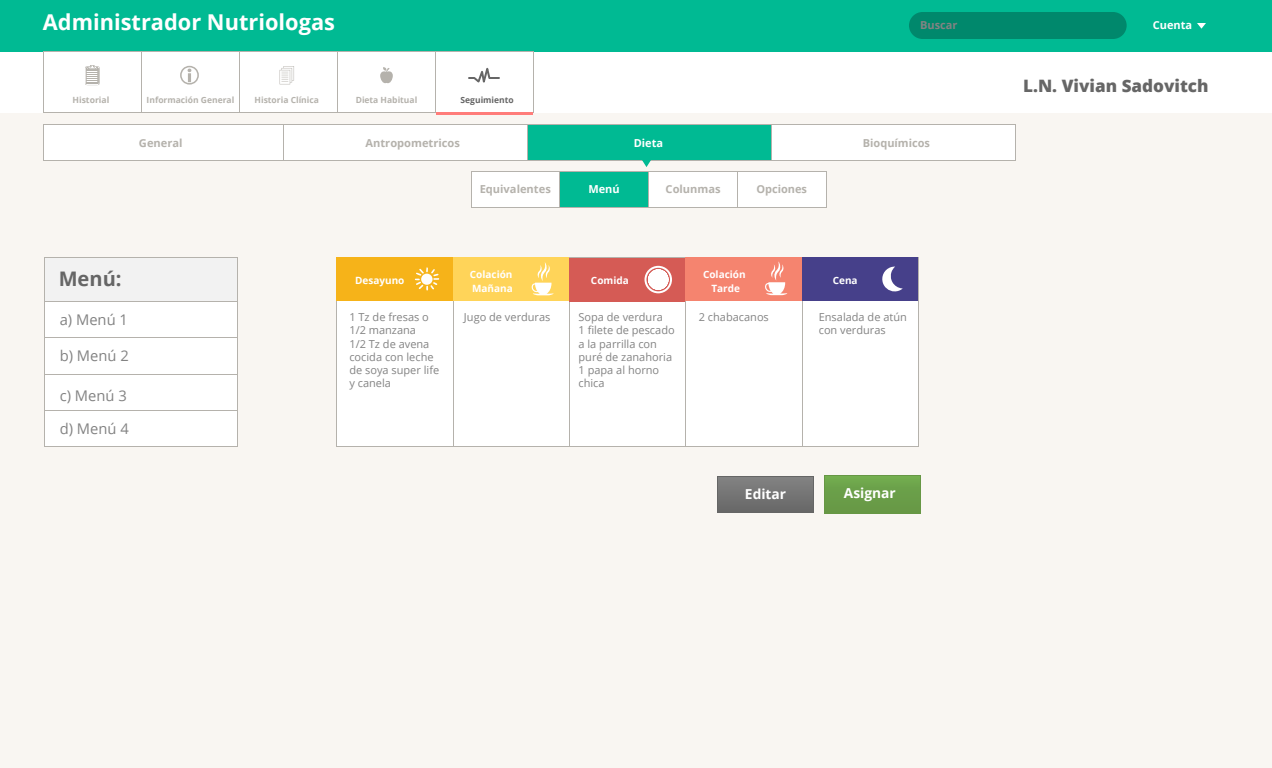
<style>
.page{position:relative;width:1272px;height:768px;background:#fff}
.page>*{position:absolute;margin:0;border:0;box-sizing:border-box;transform-origin:0 0}
.t1{font:700 21.8px "Open Sans";color:#fff}
.t2{font:700 20.1px "Open Sans";color:#666}
.t3{font:800 17.1px "Open Sans";color:#666}
.t4{font:14.7px "Open Sans";color:#838383}
.t5{font:700 13.8px "Open Sans";color:#fff}
.t6{font:11px/13.2px "Open Sans";color:#838383}
.t7{font:700 11px "Open Sans";color:#b5b2ac}
.t8{font:700 11px "Open Sans";color:#fff}
.t9{font:700 11px "Open Sans";color:#838383}
.t10{font:700 10px/14px "Open Sans";color:#fff}
.t11{font:700 8.5px "Open Sans";color:#b5b2ac}
.t12{font:700 8.5px "Open Sans";color:#666}
</style>
<div class="page">
<div style="left:0;top:113px;width:1272px;height:655px;background:#f9f6f2"></div>
<div style="left:44px;top:257px;width:194px;height:47px;background:#f2f2f2;border:1px solid #b5b2ac"></div>
<div style="left:44px;top:301px;width:194px;height:146px;background:#fff;border:1px solid #b5b2ac"></div>
<div style="left:0;top:0;width:1272px;height:52px;background:#00ba93"></div>
<svg style="left:1197px;top:23px;width:9px;height:6px"></svg>
<div style="left:43px;top:51px;width:99px;height:62px;border:1px solid #b5b2ac"></div>
<div style="left:141px;top:51px;width:99px;height:62px;border:1px solid #b5b2ac"></div>
<div style="left:239px;top:51px;width:99px;height:62px;border:1px solid #b5b2ac"></div>
<div style="left:337px;top:51px;width:99px;height:62px;border:1px solid #b5b2ac"></div>
<div style="left:435px;top:51px;width:99px;height:62px;border:1px solid #b5b2ac"></div>
<hr style="left:436px;top:112px;width:97px;height:3px;background:#ff7d7a">
<svg style="left:85px;top:65px;width:15px;height:20px"></svg>
<svg style="left:180px;top:66px;width:19px;height:19px"></svg>
<svg style="left:280px;top:66px;width:14px;height:18px"></svg>
<svg style="left:468px;top:67px;width:32px;height:16px"></svg>
<svg style="left:380px;top:67px;width:13px;height:17px"></svg>
<div style="left:909px;top:12px;width:218px;height:27px;background:#00886c;border-radius:14px"></div>
<hr style="left:44px;top:337px;width:193px;height:1px;background:#b5b2ac">
<hr style="left:44px;top:410px;width:193px;height:1px;background:#b5b2ac">
<hr style="left:44px;top:374px;width:193px;height:1px;background:#b5b2ac">
<div style="left:43px;top:124px;width:241px;height:37px;background:#fff;border:1px solid #b5b2ac"></div>
<div style="left:283px;top:124px;width:245px;height:37px;background:#fff;border:1px solid #b5b2ac"></div>
<div style="left:527px;top:124px;width:245px;height:37px;background:#00ba93;border:1px solid #b5b2ac"></div>
<div style="left:771px;top:124px;width:245px;height:37px;background:#fff;border:1px solid #b5b2ac"></div>
<div style="left:471px;top:171px;width:89px;height:37px;background:#fff;border:1px solid #b5b2ac"></div>
<div style="left:559px;top:171px;width:90px;height:37px;background:#00ba93;border:1px solid #b5b2ac"></div>
<div style="left:648px;top:171px;width:90px;height:37px;background:#fff;border:1px solid #b5b2ac"></div>
<div style="left:737px;top:171px;width:90px;height:37px;background:#fff;border:1px solid #b5b2ac"></div>
<svg style="left:642px;top:160px;width:9px;height:7px"></svg>
<div style="left:336px;top:257px;width:583px;height:190px;background:#fff;border:1px solid #b5b2ac"></div>
<hr style="left:337px;top:295px;width:582px;height:1px;background:#b5b2ac">
<hr style="left:802px;top:257px;width:1px;height:189px;background:#b5b2ac">
<hr style="left:685px;top:257px;width:1px;height:189px;background:#b5b2ac">
<hr style="left:569px;top:257px;width:1px;height:189px;background:#b5b2ac">
<hr style="left:453px;top:257px;width:1px;height:189px;background:#b5b2ac">
<div style="left:336px;top:258px;width:118px;height:43px;background:#f6b319"></div>
<div style="left:453px;top:258px;width:116px;height:43px;background:#ffd459"></div>
<div style="left:569px;top:258px;width:116px;height:44px;background:#d55b55"></div>
<div style="left:685px;top:257px;width:118px;height:44px;background:#f5846f"></div>
<div style="left:802px;top:258px;width:116px;height:44px;background:#46408a"></div>
<svg style="left:532px;top:262px;width:22px;height:33px"></svg>
<svg style="left:765px;top:261px;width:22px;height:34px"></svg>
<svg style="left:882px;top:267px;width:21px;height:24px"></svg>
<svg style="left:415px;top:267px;width:24px;height:23px"></svg>
<svg style="left:644px;top:265px;width:28px;height:29px"></svg>
<div style="left:649px;top:270px;width:19px;height:19px;background:#fff;border-radius:50%"></div>
<div style="left:718px;top:476px;width:96px;height:36px;background:linear-gradient(to right,#757575,#757575)"></div>
<div style="left:717px;top:476px;width:97px;height:37px;border:1px solid #666"></div>
<div style="left:824px;top:476px;width:96px;height:38px;background:linear-gradient(to right,#6ba049,#6ba049)"></div>
<div style="left:824px;top:475px;width:97px;height:39px;border:1px solid #679745"></div>
<h1 class="t1" style="left:43px;top:7px;width:294px">Administrador Nutriologas</h1>
<p class="t8" style="left:1153px;top:17px;width:41px">Cuenta</p>
<p class="t9" style="left:920px;top:17px;width:39px">Buscar</p>
<p class="t11" style="left:72px;top:94px;width:38px">Historial</p>
<p class="t11" style="left:147px;top:94px;width:89px">Información General</p>
<p class="t11" style="left:255px;top:94px;width:66px">Historia Clínica</p>
<p class="t11" style="left:356px;top:94px;width:63px">Dieta Habitual</p>
<p class="t12" style="left:461px;top:94px;width:55px">Seguimiento</p>
<p class="t7" style="left:139px;top:135px;width:45px">General</p>
<p class="t7" style="left:365px;top:135px;width:96px">Antropometricos</p>
<p class="t8" style="left:634px;top:135px;width:31px">Dieta</p>
<p class="t7" style="left:863px;top:135px;width:69px">Bioquímicos</p>
<p class="t7" style="left:480px;top:181px;width:73px">Equivalentes</p>
<p class="t8" style="left:588px;top:181px;width:33px">Menú</p>
<p class="t7" style="left:666px;top:181px;width:57px">Colunmas</p>
<p class="t7" style="left:756px;top:181px;width:52px">Opciones</p>
<h2 class="t2" style="left:59px;top:264px;width:64px">Menú:</h2>
<h3 class="t4" style="left:60px;top:310px;width:70px">a) Menú 1</h3>
<h3 class="t4" style="left:60px;top:345px;width:71px">b) Menú 2</h3>
<h3 class="t4" style="left:60px;top:386px;width:69px">c) Menú 3</h3>
<h3 class="t4" style="left:60px;top:419px;width:71px">d) Menú 4</h3>
<p class="t10" style="left:470px;top:267px;width:44px">Colación<br>Mañana</p>
<p class="t10" style="left:703px;top:267px;width:44px;text-align:center">Colación<br>Tarde</p>
<p class="t10" style="left:355px;top:273px;width:51px">Desayuno</p>
<p class="t10" style="left:591px;top:273px;width:39px">Comida</p>
<p class="t10" style="left:833px;top:273px;width:26px">Cena</p>
<p class="t6" style="left:579px;top:310px;width:98px">Sopa de verdura<br>1 filete de pescado a la parrilla con puré de zanahoria<br>1 papa al horno chica</p>
<p class="t6" style="left:819px;top:310px;width:90px">Ensalada de atún con verduras</p>
<p class="t6" style="left:349px;top:310px;width:81px">1 Tz de fresas o</p>
<p class="t6" style="left:464px;top:310px;width:88px">Jugo de verduras</p>
<p class="t6" style="left:699px;top:310px;width:72px">2 chabacanos</p>
<p class="t6" style="left:349px;top:324px;width:91px">1/2 manzana<br>1/2 Tz de avena cocida con leche de soya super life y canela</p>
<p class="t5" style="left:745px;top:484px;width:43px">Editar</p>
<p class="t5" style="left:844px;top:484px;width:53px">Asignar</p>
<h3 class="t3" style="left:1023px;top:72px;width:187px">L.N. Vivian Sadovitch</h3>
</div>
